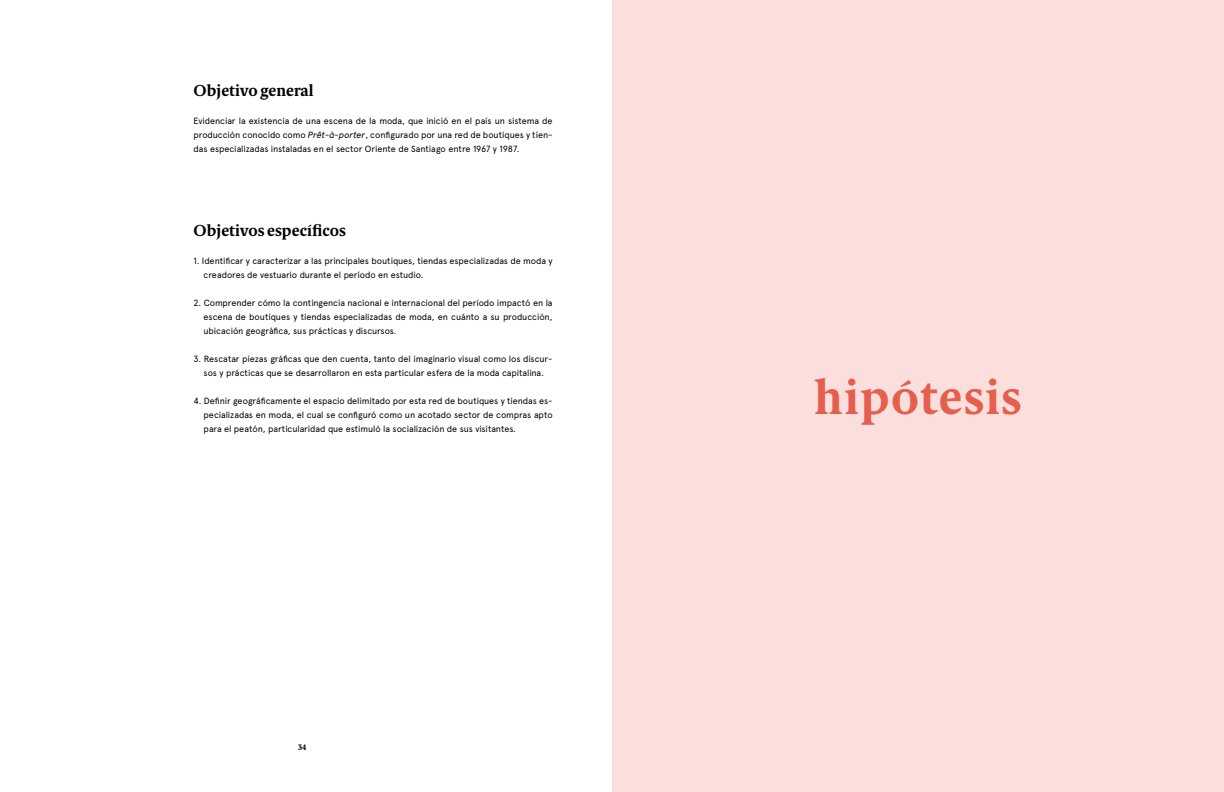
<style>
.page{position:relative;width:1224px;height:792px;background:#fff}
.page>*{position:absolute;margin:0;border:0;box-sizing:border-box;transform-origin:0 0}
.t1{font:700 48px "Berlingske Text";letter-spacing:.025em;color:#e65e4e}
.t2{font:700 16px "Berlingske Text";color:#000}
.t3{font:9px/14px "Apercu Pro";letter-spacing:-.01em;color:#000;text-align:justify}
.t4{font:700 8px "Berlingske Text";color:#000}
.s1{font-style:italic}
</style>
<div class="page">
<div style="left:612px;top:0;width:612px;height:792px;background:#fadfdc"></div>
<h2 class="t2" style="left:194px;top:81px;width:121px">Objetivo general</h2>
<p class="t3" style="left:194px;top:113px;width:361px">Evidenciar la existencia de una escena de la moda, que inició en el país un sistema de producción conocido como <span class="s1">Prêt-à-porter</span>, configurado por una red de boutiques y tien&shy;das especializadas instaladas en el sector Oriente de Santiago entre 1967 y 1987.</p>
<h2 class="t2" style="left:194px;top:221px;width:154px">Objetivos específicos</h2>
<p class="t3" style="left:204px;top:253px;width:350px;text-indent:-10px">1. Identificar y caracterizar a las principales boutiques, tiendas especializadas de moda y creadores de vestuario durante el período en estudio.</p>
<p class="t3" style="left:204px;top:295px;width:351px;text-indent:-10px">2. Comprender cómo la contingencia nacional e internacional del período impactó en la escena de boutiques y tiendas especializadas de moda, en cuánto a su producción, ubicación geográfica, sus prácticas y discursos.</p>
<p class="t3" style="left:194px;top:351px;width:360px;text-align:center">3. Rescatar piezas gráficas que den cuenta, tanto del imaginario visual como los discur&shy;sos y prácticas que se desarrollaron en esta particular esfera de la moda capitalina.</p>
<p class="t3" style="left:204px;top:393px;width:351px;text-indent:-10px">4. Definir geográficamente el espacio delimitado por esta red de boutiques y tiendas es&shy;pecializadas en moda, el cual se configuró como un acotado sector de compras apto para el peatón, particularidad que estimuló la socialización de sus visitantes.</p>
<p class="t4" style="left:298px;top:742px;width:10px">34</p>
<h1 class="t1" style="left:814px;top:368px;width:209px">hipótesis</h1>
</div>
